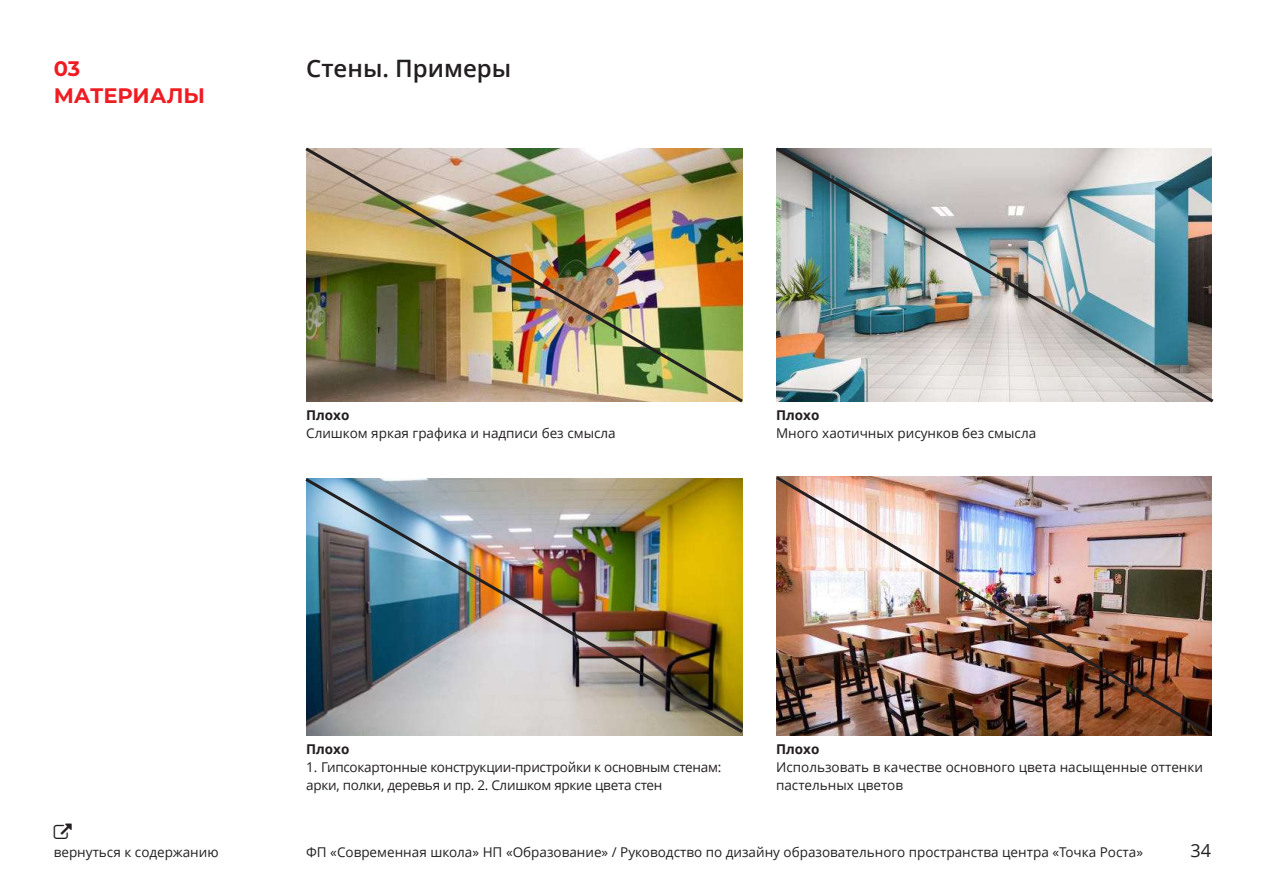
<style>
.page{position:relative;width:1263px;height:893px;background:#fff}
.page>*{position:absolute;margin:0;border:0;box-sizing:border-box;transform-origin:0 0}
.t1{font:600 24px "Open Sans";color:#231f20}
.t2{font:700 21px/27px "Montserrat";color:#ee1d23}
.t3{font:18px "Open Sans";color:#231f20}
.t4{font:13.5px/18px "Open Sans";color:#231f20}
.t5{font:13.5px/18px "Open Sans";letter-spacing:-.02em;color:#231f20}
.t6{font:700 13.5px "Open Sans";color:#231f20}
</style>
<div class="page">
<img style="left:305px;top:147px;width:438px;height:256px">
<img style="left:776px;top:147px;width:438px;height:256px">
<img style="left:305px;top:478px;width:438px;height:258px">
<img style="left:776px;top:476px;width:436px;height:260px">
<h2 class="t2" style="left:54px;top:56px;width:153px">03<br>МАТЕРИАЛЫ</h2>
<h1 class="t1" style="left:306px;top:51px;width:207px">Стены. Примеры</h1>
<p class="t6" style="left:306px;top:407px;width:45px">Плохо</p>
<p class="t4" style="left:306px;top:424px;width:311px">Слишком яркая графика и надписи без смысла</p>
<p class="t6" style="left:776px;top:407px;width:45px">Плохо</p>
<p class="t4" style="left:776px;top:424px;width:262px">Много хаотичных рисунков без смысла</p>
<p class="t6" style="left:306px;top:741px;width:45px">Плохо</p>
<p class="t5" style="left:306px;top:758px;width:417px">1. Гипсокартонные конструкции-пристройки к основным стенам: арки, полки, деревья и пр. 2. Слишком яркие цвета стен</p>
<p class="t6" style="left:776px;top:741px;width:45px">Плохо</p>
<p class="t4" style="left:776px;top:758px;width:428px">Использовать в качестве основного цвета насыщенные оттенки пастельных цветов</p>
<p class="t4" style="left:54px;top:842px;width:166px">вернуться к содержанию</p>
<p class="t4" style="left:306px;top:842px;width:838px">ФП «Современная школа» НП «Образование» / Руководство по дизайну образовательного пространства центра «Точка Роста»</p>
<h3 class="t3" style="left:1190px;top:840px;width:22px">34</h3>
</div>
